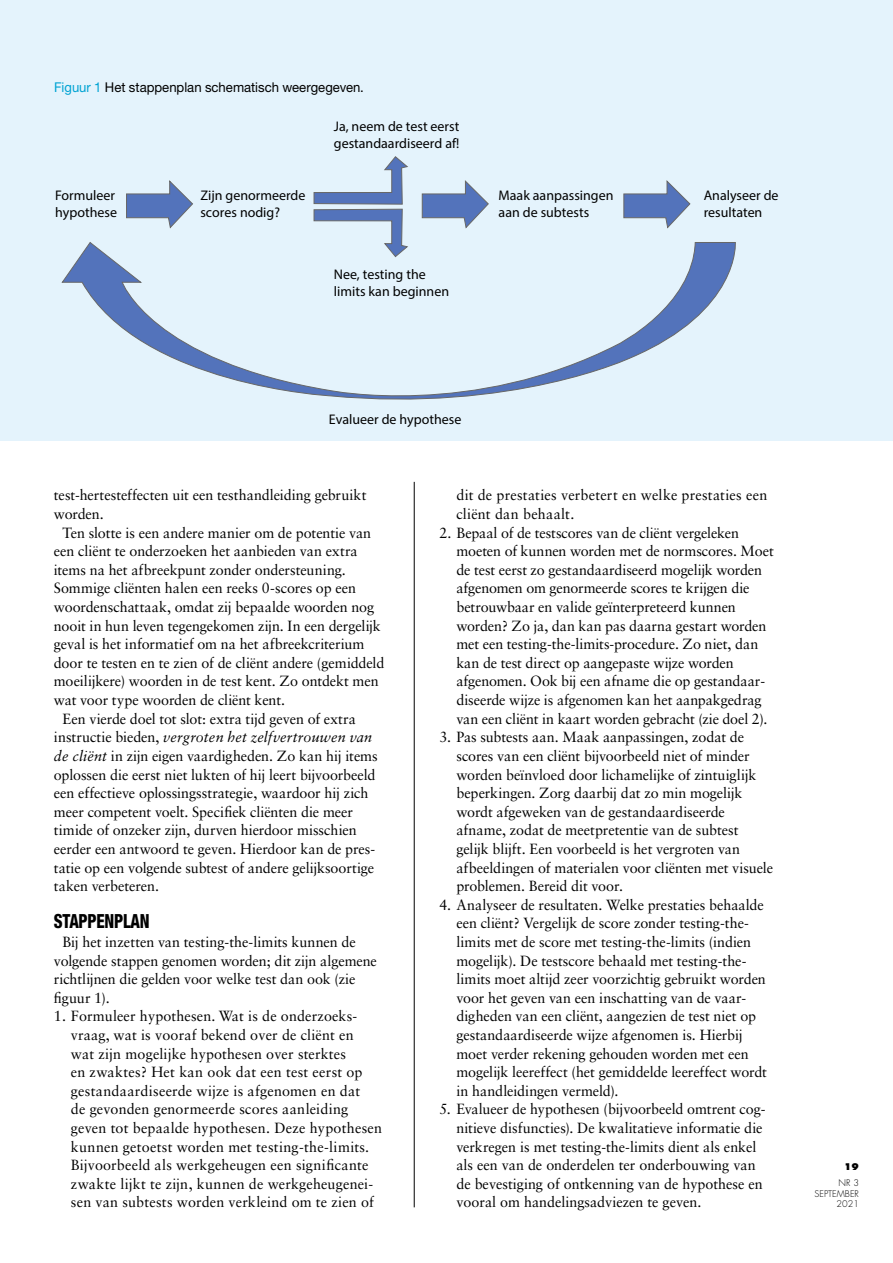
<style>
.page{position:relative;width:893px;height:1263px;background:#fff}
.page>*{position:absolute;margin:0;border:0;box-sizing:border-box;transform-origin:0 0}
.SectionHeading_1_tus{font:800 condensed 19.5px "Helvetica Neue LT Std";letter-spacing:-.015em;color:#000;scale:.85 1}
.Para_body{font:14.7px/18.6px "Sabon LT Std";letter-spacing:-.005em;color:#000}
.Para_body-2{font:14.7px/18.6px "Sabon LT Std";letter-spacing:.015em;color:#000}
.t1{font:13.95px/16.8px "Myriad Pro";color:#000}
.Image_Caption_bijsch{font:13.5px "Helvetica Neue LT Std";color:#000}
.t2{font:300 9px "Futura Std";color:#000}
.t3{font:800 9px "Futura Std";color:#000}
.s1{color:#00a3d3}
.s2{font-style:italic}
</style>
<div class="page">
<div style="left:0;top:0;width:893px;height:440px;background:#e4f3fc"></div>
<hr style="left:414px;top:482px;width:1px;height:725px;background:#000">
<svg style="left:62px;top:242px;width:674px;height:158px"></svg>
<svg style="left:126px;top:180px;width:67px;height:49px"></svg>
<svg style="left:422px;top:180px;width:67px;height:49px"></svg>
<svg style="left:623px;top:180px;width:68px;height:49px"></svg>
<svg style="left:313px;top:156px;width:95px;height:101px"></svg>
<p class="Image_Caption_bijsch" style="left:54px;top:79px;width:311px"><span class="s1">Figuur 1</span> Het stappenplan schematisch weergegeven.</p>
<p class="t1" style="left:55px;top:187px;width:63px">Formuleer hypothese</p>
<p class="t1" style="left:200px;top:187px;width:107px">Zijn genormeerde scores nodig?</p>
<p class="t1" style="left:334px;top:117px;width:127px">Ja, neem de test eerst gestandaardiseerd af!</p>
<p class="t1" style="left:334px;top:265px;width:117px">Nee, testing the limits kan beginnen</p>
<p class="t1" style="left:499px;top:187px;width:116px">Maak aanpassingen aan de subtests</p>
<p class="t1" style="left:704px;top:187px;width:76px">Analyseer de resultaten</p>
<p class="t1" style="left:329px;top:410px;width:134px">Evalueer de hypothese</p>
<p class="Para_body" style="left:54px;top:486px;width:314px">test-hertesteffecten uit een testhandleiding gebruikt worden.</p>
<p class="Para_body" style="left:54px;top:523px;width:332px;text-indent:9px">Ten slotte is een andere manier om de potentie van een cliënt te onderzoeken het aanbieden van extra items na het afbreekpunt zonder ondersteuning.<br>Sommige cliënten halen een reeks 0-scores op een woordenschattaak, omdat zij bepaalde woorden nog nooit in hun leven tegengekomen zijn. In een dergelijk geval is het informatief om na het afbreekcriterium door te testen en te zien of de cliënt andere (gemiddeld moeilijkere) woorden in de test kent. Zo ontdekt men wat voor type woorden de cliënt kent.</p>
<p class="Para_body" style="left:54px;top:709px;width:325px;text-indent:9px">Een vierde doel tot slot: extra tijd geven of extra instructie bieden, <span class="s2">vergroten het zelfvertrouwen van de cliënt</span> in zijn eigen vaardigheden. Zo kan hij items oplossen die eerst niet lukten of hij leert bijvoorbeeld een effectieve oplossingsstrategie, waardoor hij zich meer competent voelt. Specifiek cliënten die meer timide of onzeker zijn, durven hierdoor misschien eerder een antwoord te geven. Hierdoor kan de pres&shy;tatie op een volgende subtest of andere gelijksoortige taken verbeteren.</p>
<p class="SectionHeading_1_tus" style="left:54px;top:909px;width:114px">STAPPENPLAN</p>
<p class="Para_body" style="left:54px;top:932px;width:325px;text-indent:9px">Bij het inzetten van testing-the-limits kunnen de volgende stappen genomen worden; dit zijn algemene richtlijnen die gelden voor welke test dan ook (zie figuur 1).</p>
<p class="Para_body" style="left:71px;top:1007px;width:313px;text-indent:-17px">1. Formuleer hypothesen. Wat is de onderzoeks&shy;vraag, wat is vooraf bekend over de cliënt en<br>wat zijn mogelijke hypothesen over sterktes<br>en zwaktes? Het kan ook dat een test eerst op gestandaardiseerde wijze is afgenomen en dat<br>de gevonden genormeerde scores aanleiding geven tot bepaalde hypothesen. Deze hypothesen kunnen getoetst worden met testing-the-limits<span class="s2">.<br></span>Bijvoorbeeld als werkgeheugen een significante zwakte lijkt te zijn, kunnen de werkgeheugenei&shy;sen van subtests worden verkleind om te zien of</p>
<p class="Para_body-2" style="left:456px;top:486px;width:312px">dit de prestaties verbetert en welke prestaties een cliënt dan behaalt.</p>
<p class="Para_body" style="left:456px;top:523px;width:319px;text-indent:-17px">2. Bepaal of de testscores van de cliënt vergeleken moeten of kunnen worden met de normscores. Moet de test eerst zo gestandaardiseerd mogelijk worden afgenomen om genormeerde scores te krijgen die betrouwbaar en valide geïnterpreteerd kunnen worden? Zo ja, dan kan pas daarna gestart worden met een testing-the-limits-procedure. Zo niet, dan kan de test direct op aangepaste wijze worden afgenomen. Ook bij een afname die op gestandaar&shy;diseerde wijze is afgenomen kan het aanpakgedrag van een cliënt in kaart worden gebracht (zie doel 2).</p>
<p class="Para_body" style="left:456px;top:728px;width:318px;text-indent:-17px">3. Pas subtests aan. Maak aanpassingen, zodat de scores van een cliënt bijvoorbeeld niet of minder worden beïnvloed door lichamelijke of zintuiglijk beperkingen. Zorg daarbij dat zo min mogelijk wordt afgeweken van de gestandaardiseerde afname, zodat de meetpretentie van de subtest gelijk blijft. Een voorbeeld is het vergroten van afbeeldingen of materialen voor cliënten met visuele problemen. Bereid dit voor.</p>
<p class="Para_body" style="left:456px;top:895px;width:312px;text-indent:-17px">4. Analyseer de resultaten. Welke prestaties behaalde een cliënt? Vergelijk de score zonder testing-the&shy;limits met de score met testing-the-limits (indien mogelijk). De testscore behaald met testing-the&shy;limits moet altijd zeer voorzichtig gebruikt worden voor het geven van een inschatting van de vaar&shy;digheden van een cliënt, aangezien de test niet op gestandaardiseerde wijze afgenomen is. Hierbij moet verder rekening gehouden worden met een mogelijk leereffect (het gemiddelde leereffect wordt in handleidingen vermeld).</p>
<p class="Para_body" style="left:456px;top:1100px;width:311px;text-indent:-17px">5. Evalueer de hypothesen (bijvoorbeeld omtrent cog&shy;nitieve disfuncties). De kwalitatieve informatie die verkregen is met testing-the-limits dient als enkel als een van de onderdelen ter onderbouwing van de bevestiging of ontkenning van de hypothese en vooral om handelingsadviezen te geven.</p>
<p class="t3" style="left:844px;top:1161px;width:16px">19</p>
<p class="t2" style="left:839px;top:1177px;width:22px">NR 3</p>
<p class="t2" style="left:814px;top:1188px;width:6px">SEPTEMBER</p>
<p class="t2" style="left:837px;top:1198px;width:24px">2021</p>
</div>
